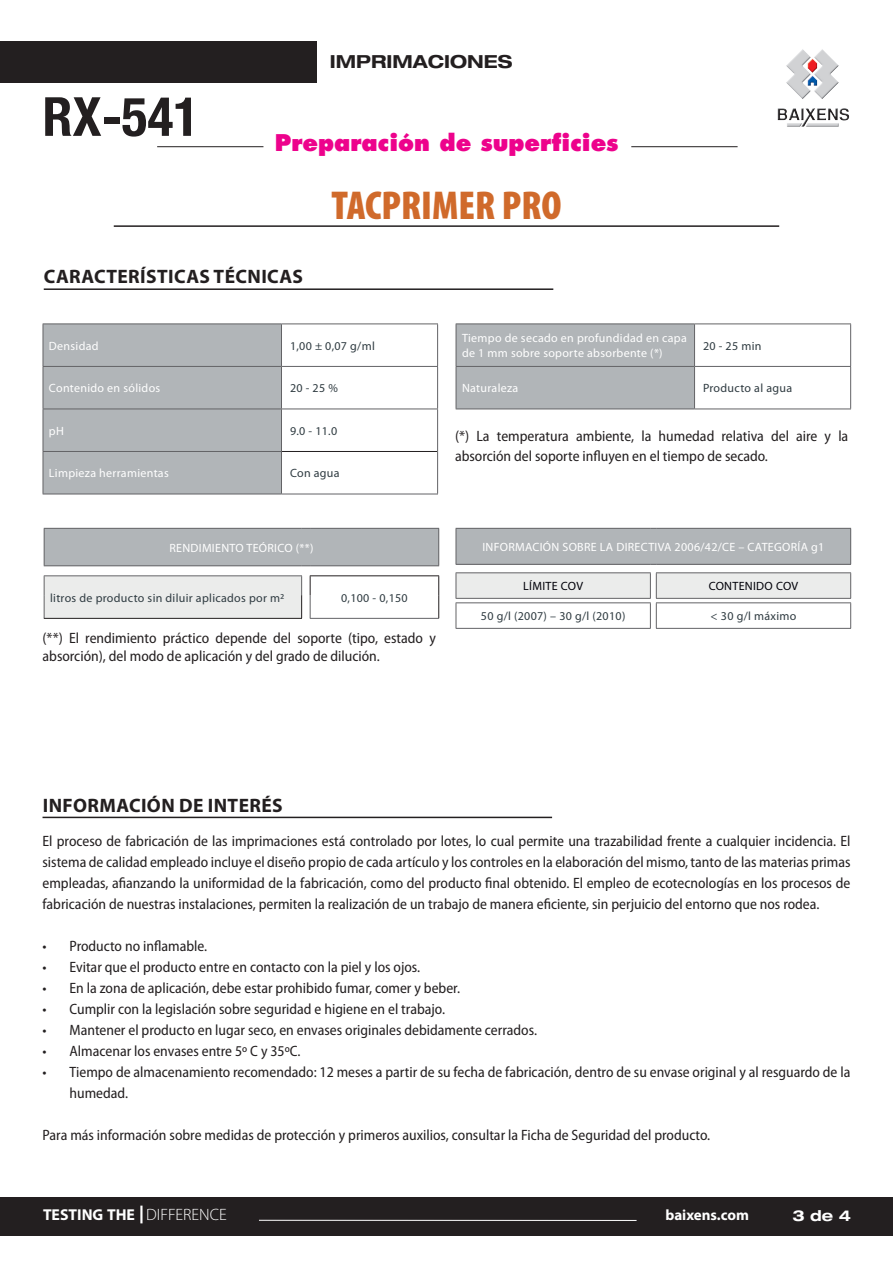
<style>
.page{position:relative;width:893px;height:1263px;background:#fff}
.page>*{position:absolute;margin:0;border:0;box-sizing:border-box;transform-origin:0 0}
.t1{font:700 condensed 54px "Helvetica Neue";color:#231f20}
.t2{font:900 condensed 40.5px "Myriad Pro";color:#d06a2b}
.t3{font:800 22.5px "Futura";color:#ed028c}
.t4{font:700 19.5px "Myriad Pro";letter-spacing:.02em;color:#231f20}
.t5{font:700 expanded 18px "Helvetica Neue";color:#231f20}
.t6{font:700 15.75px "Myriad Pro";color:#fff}
.t7{font:semi-condensed 15px/21px "Myriad Pro";color:#231f20}
.t8{font:700 15px "Myriad Pro";color:#fff}
.t9{font:700 expanded 15px "Helvetica Neue";color:#fff}
.t10{font:12px/14.4px "Myriad Pro";letter-spacing:.025em;color:#fff}
.t11{font:12px "Myriad Pro";letter-spacing:.025em;color:#2f3b41}
.t12{font:12px "Myriad Pro";letter-spacing:.025em;color:#000008}
.s1{font-weight:300;font-size:16.5px}
</style>
<div class="page">
<hr style="left:157px;top:146px;width:106px;height:1px;background:#231f20">
<hr style="left:631px;top:146px;width:107px;height:1px;background:#231f20">
<div style="left:1px;top:42px;width:316px;height:41px;background:#231f20"></div>
<hr style="left:114px;top:225px;width:665px;height:2px;background:#231f20">
<img style="left:777px;top:49px;width:72px;height:78px">
<hr style="left:44px;top:288px;width:509px;height:2px;background:#231f20">
<div style="left:0;top:1196px;width:893px;height:39px;background:#231f20"></div>
<hr style="left:140px;top:1205px;width:3px;height:18px;background:#fff">
<hr style="left:259px;top:1220px;width:378px;height:1px;background:#fff">
<div style="left:44px;top:324px;width:237px;height:170px;background:#b1b5b8"></div>
<hr style="left:281px;top:323px;width:157px;height:1px;background:#636366">
<hr style="left:437px;top:324px;width:1px;height:42px;background:#636366">
<hr style="left:281px;top:366px;width:157px;height:1px;background:#636366">
<hr style="left:437px;top:367px;width:1px;height:42px;background:#636366">
<hr style="left:281px;top:409px;width:157px;height:1px;background:#636366">
<hr style="left:437px;top:409px;width:1px;height:42px;background:#636366">
<hr style="left:437px;top:451px;width:1px;height:43px;background:#636366">
<hr style="left:281px;top:494px;width:157px;height:1px;background:#636366">
<hr style="left:43px;top:323px;width:238px;height:1px;background:#636366">
<hr style="left:43px;top:324px;width:1px;height:42px;background:#636366">
<hr style="left:281px;top:324px;width:1px;height:42px;background:#636366">
<hr style="left:43px;top:366px;width:238px;height:1px;background:#636366">
<hr style="left:43px;top:367px;width:1px;height:42px;background:#636366">
<hr style="left:281px;top:367px;width:1px;height:42px;background:#636366">
<hr style="left:43px;top:409px;width:238px;height:1px;background:#636366">
<hr style="left:43px;top:409px;width:1px;height:42px;background:#636366">
<hr style="left:281px;top:409px;width:1px;height:42px;background:#636366">
<hr style="left:43px;top:451px;width:239px;height:1px;background:#636366">
<hr style="left:43px;top:452px;width:1px;height:42px;background:#636366">
<hr style="left:281px;top:452px;width:1px;height:42px;background:#636366">
<hr style="left:43px;top:494px;width:238px;height:1px;background:#636366">
<hr style="left:282px;top:451px;width:155px;height:1px;background:#231f20">
<div style="left:456px;top:528px;width:395px;height:36px;background:#b1b5b8"></div>
<hr style="left:456px;top:528px;width:194px;height:1px;background:#636366">
<hr style="left:456px;top:529px;width:1px;height:35px;background:#636366">
<hr style="left:656px;top:528px;width:195px;height:1px;background:#636366">
<hr style="left:850px;top:529px;width:1px;height:35px;background:#636366">
<hr style="left:456px;top:564px;width:194px;height:1px;background:#636366">
<hr style="left:656px;top:564px;width:195px;height:1px;background:#636366">
<hr style="left:456px;top:572px;width:195px;height:1px;background:#636366">
<hr style="left:656px;top:572px;width:195px;height:1px;background:#636366">
<svg style="left:456px;top:573px;width:395px;height:55px"></svg>
<hr style="left:456px;top:628px;width:195px;height:1px;background:#636366">
<hr style="left:656px;top:628px;width:195px;height:1px;background:#636366">
<div style="left:44px;top:528px;width:395px;height:38px;background:#b1b5b8"></div>
<div style="left:44px;top:576px;width:258px;height:42px;background:#ebeceb"></div>
<hr style="left:44px;top:528px;width:258px;height:1px;background:#636366">
<hr style="left:44px;top:529px;width:1px;height:36px;background:#636366">
<hr style="left:310px;top:528px;width:129px;height:1px;background:#636366">
<hr style="left:438px;top:529px;width:1px;height:36px;background:#636366">
<hr style="left:44px;top:565px;width:258px;height:1px;background:#636366">
<hr style="left:310px;top:565px;width:129px;height:1px;background:#636366">
<hr style="left:44px;top:575px;width:258px;height:1px;background:#636366">
<svg style="left:44px;top:576px;width:1px;height:42px"></svg>
<hr style="left:310px;top:618px;width:129px;height:1px;background:#636366">
<hr style="left:310px;top:575px;width:129px;height:1px;background:#231f20">
<svg style="left:310px;top:576px;width:1px;height:42px"></svg>
<svg style="left:438px;top:576px;width:1px;height:42px"></svg>
<svg style="left:301px;top:576px;width:1px;height:42px"></svg>
<hr style="left:44px;top:618px;width:258px;height:1px;background:#231f20">
<hr style="left:43px;top:817px;width:509px;height:1px;background:#231f20">
<div style="left:457px;top:324px;width:237px;height:85px;background:#b1b5b8"></div>
<hr style="left:694px;top:323px;width:157px;height:1px;background:#636366">
<hr style="left:850px;top:324px;width:1px;height:42px;background:#636366">
<hr style="left:694px;top:366px;width:157px;height:1px;background:#636366">
<hr style="left:850px;top:367px;width:1px;height:42px;background:#636366">
<hr style="left:694px;top:409px;width:157px;height:1px;background:#636366">
<hr style="left:456px;top:323px;width:238px;height:1px;background:#636366">
<hr style="left:456px;top:324px;width:1px;height:42px;background:#636366">
<hr style="left:694px;top:324px;width:1px;height:42px;background:#636366">
<hr style="left:456px;top:366px;width:238px;height:1px;background:#636366">
<hr style="left:456px;top:367px;width:1px;height:42px;background:#636366">
<hr style="left:694px;top:367px;width:1px;height:42px;background:#636366">
<hr style="left:456px;top:409px;width:238px;height:1px;background:#636366">
<h1 class="t1" style="left:43px;top:84px;width:158px">RX-541</h1>
<p class="t5" style="left:330px;top:51px;width:184px">IMPRIMACIONES</p>
<h3 class="t3" style="left:275px;top:128px;width:345px">Preparación de superficies</h3>
<h2 class="t2" style="left:331px;top:183px;width:232px">TACPRIMER PRO</h2>
<h3 class="t4" style="left:44px;top:264px;width:261px">CARACTERÍSTICAS TÉCNICAS</h3>
<p class="t10" style="left:49px;top:338px;width:51px">Densidad</p>
<p class="t11" style="left:290px;top:338px;width:86px">1,00 ± 0,07 g/ml</p>
<p class="t10" style="left:49px;top:381px;width:113px">Contenido en sólidos</p>
<p class="t11" style="left:290px;top:381px;width:49px">20 - 25 %</p>
<p class="t10" style="left:49px;top:423px;width:16px">pH</p>
<p class="t11" style="left:290px;top:423px;width:49px">9.0 - 11.0</p>
<p class="t10" style="left:49px;top:466px;width:121px">Limpieza herramientas</p>
<p class="t11" style="left:290px;top:466px;width:51px">Con agua</p>
<p class="t10" style="left:462px;top:331px;width:226px">Tiempo de secado en profundidad en capa de 1 mm sobre soporte absorbente (*)</p>
<p class="t11" style="left:703px;top:338px;width:60px">20 - 25 min</p>
<p class="t10" style="left:462px;top:381px;width:58px">Naturaleza</p>
<p class="t11" style="left:703px;top:381px;width:91px">Producto al agua</p>
<p class="t7" style="left:455px;top:427px;width:395px;line-height:19.5px">(*) La temperatura ambiente, la humedad relativa del aire y la absorción del soporte influyen en el tiempo de secado.</p>
<p class="t10" style="left:169px;top:540px;width:146px">RENDIMIENTO TEÓRICO (**)</p>
<p class="t11" style="left:50px;top:590px;width:236px">litros de producto sin diluir aplicados por m2</p>
<p class="t11" style="left:341px;top:590px;width:68px">0,100 - 0,150</p>
<p class="t7" style="left:43px;top:630px;width:395px;line-height:18px">(**) El rendimiento práctico depende del soporte (tipo, estado y absorción), del modo de aplicación y del grado de dilución.</p>
<p class="t10" style="left:482px;top:539px;width:343px">INFORMACIÓN SOBRE LA DIRECTIVA 2006/42/CE – CATEGORÍA g1</p>
<p class="t12" style="left:523px;top:579px;width:61px">LÍMITE COV</p>
<p class="t12" style="left:709px;top:579px;width:91px">CONTENIDO COV</p>
<p class="t11" style="left:481px;top:609px;width:146px">50 g/l (2007) – 30 g/l (2010)</p>
<p class="t11" style="left:711px;top:609px;width:87px">&lt; 30 g/l máximo</p>
<h3 class="t4" style="left:43px;top:792px;width:242px">INFORMACIÓN DE INTERÉS</h3>
<p class="t7" style="left:43px;top:831px;width:809px;text-align:justify">El proceso de fabricación de las imprimaciones está controlado por lotes, lo cual permite una trazabilidad frente a cualquier incidencia. El sistema de calidad empleado incluye el diseño propio de cada artículo y los controles en la elaboración del mismo, tanto de las materias primas empleadas, afianzando la uniformidad de la fabricación, como del producto final obtenido. El empleo de ecotecnologías en los procesos de fabricación de nuestras instalaciones, permiten la realización de un trabajo de manera eficiente, sin perjuicio del entorno que nos rodea.</p>
<p class="t7" style="left:43px;top:936px;width:166px">• Producto no inflamable.</p>
<p class="t7" style="left:43px;top:957px;width:379px">• Evitar que el producto entre en contacto con la piel y los ojos.</p>
<p class="t7" style="left:43px;top:978px;width:419px">• En la zona de aplicación, debe estar prohibido fumar, comer y beber.</p>
<p class="t7" style="left:43px;top:999px;width:404px">• Cumplir con la legislación sobre seguridad e higiene en el trabajo.</p>
<p class="t7" style="left:43px;top:1020px;width:496px">• Mantener el producto en lugar seco, en envases originales debidamente cerrados.</p>
<p class="t7" style="left:43px;top:1041px;width:260px">• Almacenar los envases entre 5º C y 35ºC.</p>
<p class="t7" style="left:70px;top:1062px;width:782px;text-indent:-27px">• Tiempo de almacenamiento recomendado: 12 meses a partir de su fecha de fabricación, dentro de su envase original y al resguardo de la humedad.</p>
<p class="t7" style="left:43px;top:1125px;width:669px">Para más información sobre medidas de protección y primeros auxilios, consultar la Ficha de Seguridad del producto.</p>
<p class="t6" style="left:43px;top:1204px;width:185px">TESTING THE <span class="s1">DIFFERENCE</span></p>
<p class="t8" style="left:665px;top:1205px;width:85px">baixens.com</p>
<p class="t9" style="left:792px;top:1206px;width:60px">3 de 4</p>
</div>
